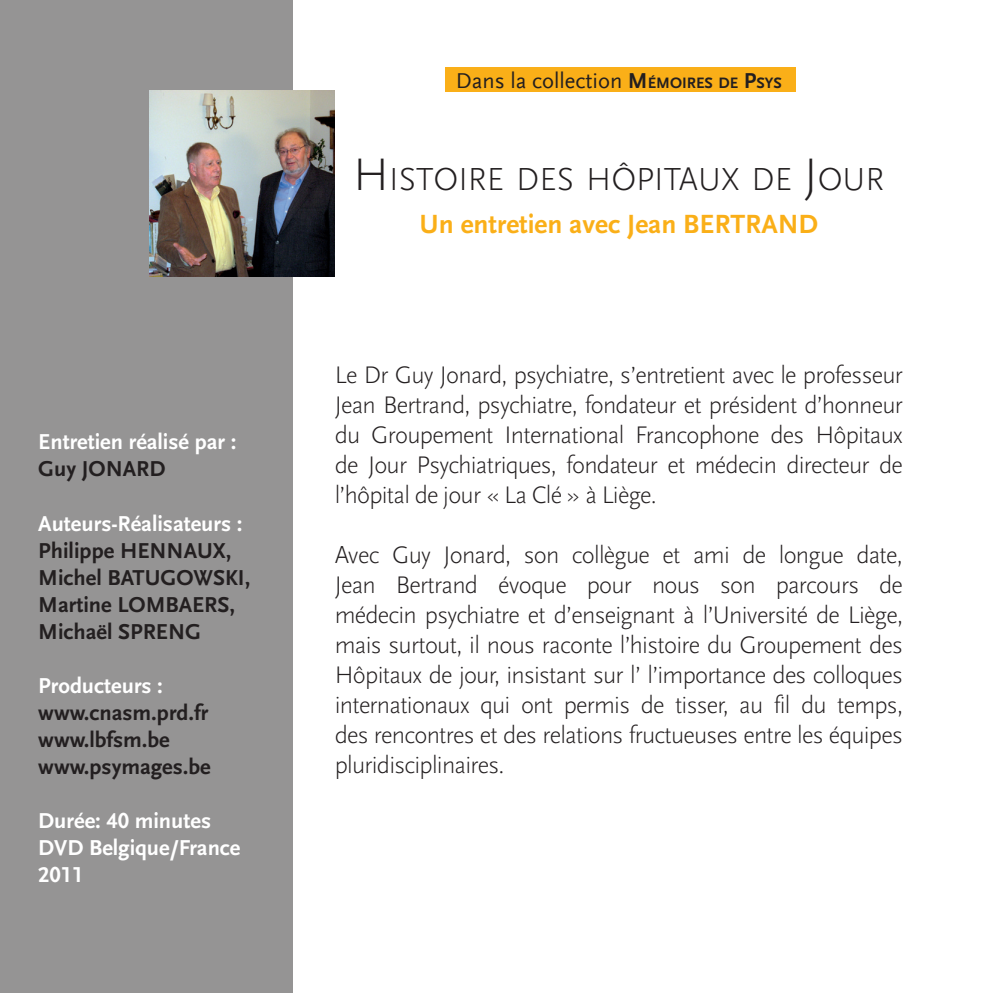
<style>
.page{position:relative;width:993px;height:993px;background:#fff}
.page>*{position:absolute;margin:0;border:0;box-sizing:border-box;transform-origin:0 0}
.t1{font:300 33.25px "Scala Sans";color:#231f20}
.t2{font:27.5px "Scala Sans Bold LF";color:#faaf18}
.t3{font:300 25px/30px "Scala Sans";letter-spacing:-.03em;color:#231f20;text-align:justify}
.t4{font:22.5px/27px "Scala Sans Bold LF";color:#231f20}
.t5{font:22.5px/27px "Scala Sans Bold LF";color:#fff}
.t6{font:22.5px "Scala Sans";color:#231f20}
.s1{font-family:"Scala Sans Bold LF"}
.s2{font-family:"Scala Sans Bold LF";font-size:15.75px}
.s3{font-size:47.5px}
</style>
<div class="page">
<div style="left:0;top:0;width:292px;height:992px;background:#959494"></div>
<div style="left:445px;top:68px;width:350px;height:24px;background:#faaf18"></div>
<img style="left:150px;top:90px;width:184px;height:186px">
<p class="t5" style="left:38px;top:429px;width:200px">Entretien réalisé par :</p>
<p class="t4" style="left:38px;top:456px;width:129px">Guy JONARD</p>
<p class="t5" style="left:38px;top:510px;width:205px">Auteurs-Réalisateurs :</p>
<p class="t4" style="left:38px;top:537px;width:213px">Philippe HENNAUX,<br>Michel BATUGOWSKI,<br>Martine LOMBAERS,<br>Michaël SPRENG</p>
<p class="t5" style="left:38px;top:672px;width:126px">Producteurs :</p>
<p class="t4" style="left:38px;top:699px;width:174px">www.cnasm.prd.fr www.lbfsm.be www.psymages.be</p>
<p class="t5" style="left:38px;top:807px;width:204px">Durée: 40 minutes<br>DVD Belgique/France<br>2011</p>
<p class="t6" style="left:455px;top:68px;width:327px">Dans la collection <span class="s1">M</span><span class="s2">ÉMOIRES DE</span> <span class="s1">P</span><span class="s2">SYS</span></p>
<h1 class="t1" style="left:353px;top:161px;width:532px"><span class="s3">H</span>ISTOIRE DES HÔPITAUX DE <span class="s3">J</span>OUR</h1>
<p class="t2" style="left:419px;top:209px;width:400px">Un entretien avec Jean BERTRAND</p>
<p class="t3" style="left:334px;top:360px;width:569px">Le Dr Guy Jonard, psychiatre, s’entretient avec le professeur Jean Bertrand, psychiatre, fondateur et président d’honneur du Groupement International Francophone des Hôpitaux de Jour Psychiatriques, fondateur et médecin directeur de l’hôpital de jour « La Clé » à Liège.</p>
<p class="t3" style="left:334px;top:540px;width:569px">Avec Guy Jonard, son collègue et ami de longue date, Jean Bertrand évoque pour nous son parcours de médecin psychiatre et d’enseignant à l’Université de Liège, mais surtout, il nous raconte l’histoire du Groupement des Hôpitaux de jour, insistant sur l’ l’importance des colloques internationaux qui ont permis de tisser, au fil du temps, des rencontres et des relations fructueuses entre les équipes pluridisciplinaires.</p>
</div>
